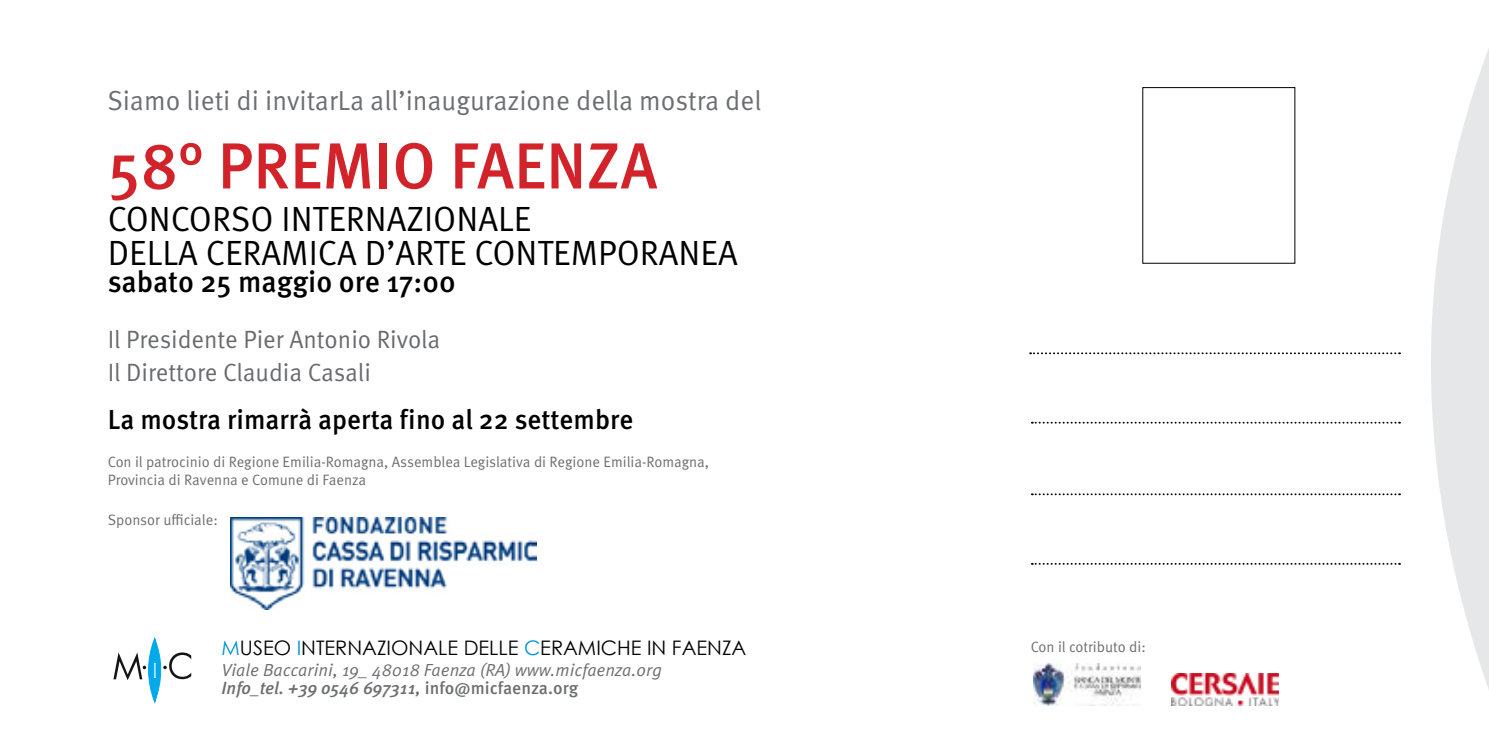
<style>
.page{position:relative;width:1489px;height:745px;background:#fff}
.page>*{position:absolute;margin:0;border:0;box-sizing:border-box;transform-origin:0 0}
.t1{font:500 65px "Meta Pro";color:#d2232a}
.t2{font:35px/34px "Meta Pro";color:#000}
.t3{font:500 30px "Meta Pro";letter-spacing:-.005em;color:#000}
.t4{font:27.5px "Meta Pro";color:#6d6e71}
.t5{font:500 27.5px "Meta Pro";color:#000}
.t6{font:25px/32.5px "Meta Pro";color:#696a6d}
.t7{font:20px "Century Gothic";color:#000}
.t8{font:italic 17.5px/18.8px "Meta Pro";color:#6d6e71}
.t9{font:15px/18.5px "Meta Pro";color:#6d6e71}
.s1{color:#0093d0}
.s2{font-weight:500}
.s3{font-weight:500;font-style:normal}
</style>
<div class="page">
<svg style="left:1431px;top:51px;width:57px;height:636px;fill:#e6e7e8"></svg>
<svg style="left:1030px;top:352px;width:369px;height:2px"></svg>
<svg style="left:1031px;top:421px;width:368px;height:2px"></svg>
<svg style="left:1031px;top:493px;width:368px;height:2px"></svg>
<svg style="left:1031px;top:562px;width:368px;height:2px"></svg>
<img style="left:1033px;top:663px;width:107px;height:42px">
<img style="left:1171px;top:673px;width:106px;height:32px">
<img style="left:230px;top:517px;width:306px;height:91px">
<svg style="left:113px;top:637px;width:78px;height:66px"></svg>
<h3 class="t4" style="left:107px;top:83px;width:655px">Siamo lieti di invitarLa all’inaugurazione della mostra del</h3>
<h1 class="t1" style="left:108px;top:125px;width:551px">58° PREMIO FAENZA</h1>
<h2 class="t2" style="left:108px;top:202px;width:631px">CONCORSO INTERNAZIONALE<br>DELLA CERAMICA D’ARTE CONTEMPORANEA</h2>
<h3 class="t3" style="left:108px;top:263px;width:349px">sabato 25 maggio ore 17:00</h3>
<h3 class="t6" style="left:108px;top:324px;width:334px">Il Presidente Pier Antonio Rivola<br>Il Direttore Claudia Casali</h3>
<h3 class="t5" style="left:108px;top:402px;width:527px">La mostra rimarrà aperta fino al 22 settembre</h3>
<p class="t9" style="left:108px;top:452px;width:603px">Con il patrocinio di Regione Emilia-Romagna, Assemblea Legislativa di Regione Emilia-Romagna,<br>Provincia di Ravenna e Comune di Faenza</p>
<p class="t9" style="left:108px;top:510px;width:111px">Sponsor ufficiale:</p>
<h3 class="t7" style="left:221px;top:633px;width:526px"><span class="s1">M</span>USEO <span class="s1">I</span>NTERNAZIONALE DELLE <span class="s1">C</span>ERAMICHE IN FAENZA</h3>
<p class="t8" style="left:221px;top:660px;width:442px">Viale Baccarini, 19_ 48018 Faenza (RA) www.micfaenza.org<br><span class="s2">Info_tel. +39 o546 697311,</span> <span class="s3">info@micfaenza.org</span></p>
<p class="t9" style="left:1030px;top:637px;width:117px">Con il cotributo di:</p>
</div>
